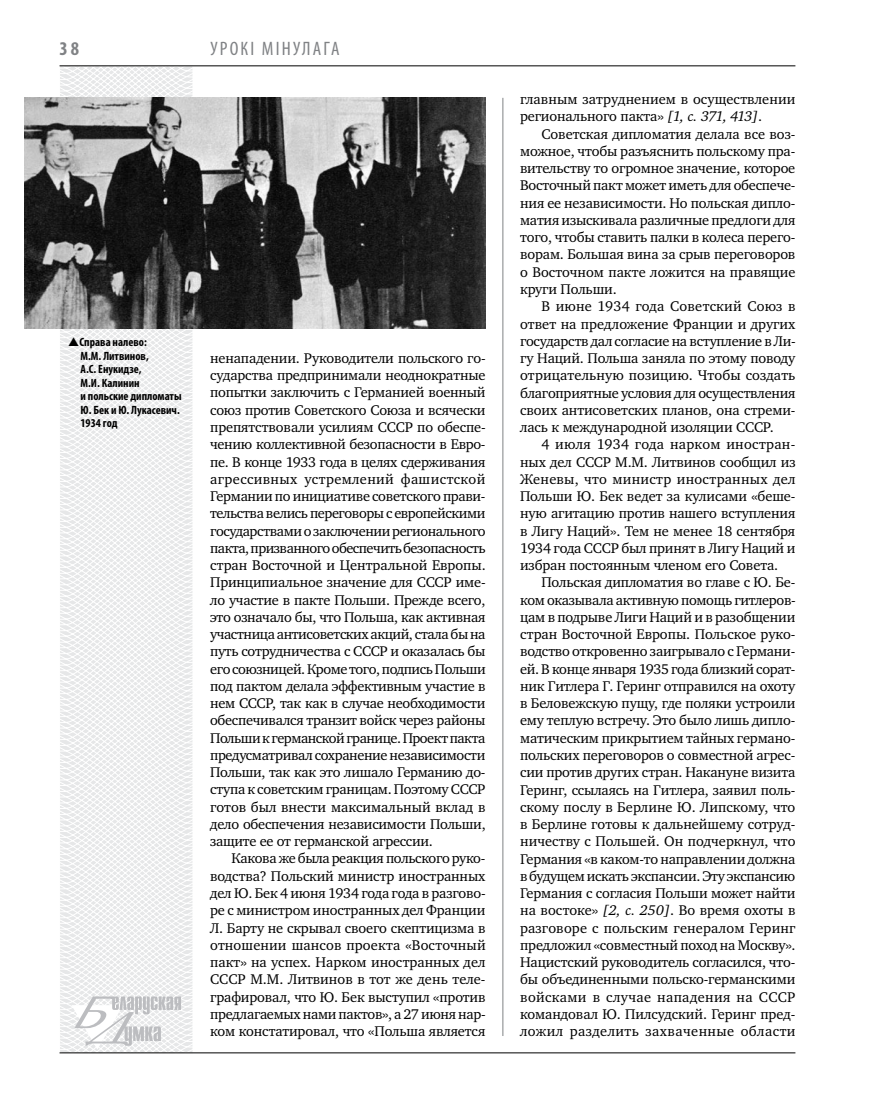
<style>
.page{position:relative;width:872px;height:1106px;background:#fff}
.page>*{position:absolute;margin:0;border:0;box-sizing:border-box;transform-origin:0 0}
.t1{font:condensed 19.5px "Myriad Pro";color:#808285}
.t2{font:700 condensed 19.5px "Myriad Pro";color:#808285}
.t3{font:14.4px/17.2px "Charter C";letter-spacing:-.01em;color:#000;text-align:justify}
.t4{font:700 condensed 12px/13.5px "Myriad Pro";color:#000}
.s1{font-style:italic}
</style>
<div class="page">
<svg style="left:24px;top:65px;width:227px;height:989px"></svg>
<hr style="left:502px;top:98px;width:1px;height:938px;background:#808285">
<hr style="left:60px;top:1052px;width:735px;height:1px;background:#000">
<svg style="left:71px;top:996px;width:110px;height:53px"></svg>
<hr style="left:60px;top:65px;width:735px;height:1px;background:#000">
<img style="left:24px;top:97px;width:461px;height:231px">
<svg style="left:69px;top:337px;width:10px;height:9px"></svg>
<h1 class="t2" style="left:60px;top:37px;width:21px">38</h1>
<h1 class="t1" style="left:210px;top:37px;width:11px">урок</h1>
<h1 class="t1" style="left:250px;top:37px;width:42px">і мінулага</h1>
<p class="t4" style="left:80px;top:335px;width:104px">Справа налево:<br>М.М. Литвинов,<br>А.С. Енукидзе,<br>М.И. Калинин<br>и польские дипломаты<br>Ю. Бек и Ю. Лукасевич.<br>1934 год</p>
<p class="t3" style="left:210px;top:349px;width:277px">ненападении. Руководители польского го&shy;сударства предпринимали неоднократные попытки заключить с Германией военный союз против Советского Союза и всячески препятствовали усилиям СССР по обеспе&shy;чению коллективной безопасности в Евро&shy;пе. В конце 1933 года в целях сдерживания агрессивных устремлений фашистской Германии по инициативе советского прави&shy;тельства велись переговоры с европейскими государствами о заключении регионального пакта, призванного обеспечить безопасность стран Восточной и Центральной Европы.<br>Принципиальное значение для СССР име&shy;ло участие в пакте Польши. Прежде всего, это означало бы, что Польша, как активная участница антисоветских акций, стала бы на путь сотрудничества с СССР и оказалась бы его союзницей. Кроме того, подпись Польши под пактом делала эффективным участие в нем СССР, так как в случае необходимости обеспечивался транзит войск через районы Польши к германской границе. Проект пакта предусматривал сохранение независимости Польши, так как это лишало Германию до&shy;ступа к советским границам. Поэтому СССР готов был внести максимальный вклад в дело обеспечения независимости Польши, защите ее от германской агрессии.</p>
<p class="t3" style="left:210px;top:850px;width:277px;text-indent:21px">Какова же была реакция польского руко&shy;водства? Польский министр иностранных дел Ю. Бек 4 июня 1934 года года в разгово&shy;ре с министром иностранных дел Франции Л. Барту не скрывал своего скептицизма в отношении шансов проекта «Восточный пакт» на успех. Нарком иностранных дел СССР М.М. Литвинов в тот же день теле&shy;графировал, что Ю. Бек выступил «против предлагаемых нами пактов», а 27 июня нар&shy;ком констатировал, что «Польша является</p>
<p class="t3" style="left:520px;top:91px;width:277px">главным затруднением в осуществлении регионального пакта» <span class="s1">[1, с. 371, 413]</span>.</p>
<p class="t3" style="left:520px;top:125px;width:277px;text-indent:21px">Советская дипломатия делала все воз&shy;можное, чтобы разъяснить польскому пра&shy;вительству то огромное значение, которое Восточный пакт может иметь для обеспече&shy;ния ее независимости. Но польская дипло&shy;матия изыскивала различные предлоги для того, чтобы ставить палки в колеса перего&shy;ворам. Большая вина за срыв переговоров о Восточном пакте ложится на правящие круги Польши.</p>
<p class="t3" style="left:520px;top:298px;width:277px;text-indent:21px">В июне 1934 года Советский Союз в ответ на предложение Франции и других государств дал согласие на вступление в Ли&shy;гу Наций. Польша заняла по этому поводу отрицательную позицию. Чтобы создать благоприятные условия для осуществления своих антисоветских планов, она стреми&shy;лась к международной изоляции СССР.</p>
<p class="t3" style="left:520px;top:436px;width:277px;text-indent:21px">4 июля 1934 года нарком иностран&shy;ных дел СССР М.М. Литвинов сообщил из Женевы, что министр иностранных дел Польши Ю. Бек ведет за кулисами «беше&shy;ную агитацию против нашего вступления в Лигу Наций». Тем не менее 18 сентября 1934 года СССР был принят в Лигу Наций и избран постоянным членом его Совета.</p>
<p class="t3" style="left:520px;top:574px;width:277px;text-indent:21px">Польская дипломатия во главе с Ю. Бе&shy;ком оказывала активную помощь гитлеров&shy;цам в подрыве Лиги Наций и в разобщении стран Восточной Европы. Польское руко&shy;водство откровенно заигрывало с Германи&shy;ей. В конце января 1935 года близкий сорат&shy;ник Гитлера Г. Геринг отправился на охоту в Беловежскую пущу, где поляки устроили ему теплую встречу. Это было лишь дипло&shy;матическим прикрытием тайных германо&shy;польских переговоров о совместной агрес&shy;сии против других стран. Накануне визита Геринг, ссылаясь на Гитлера, заявил поль&shy;скому послу в Берлине Ю. Липскому, что в Берлине готовы к дальнейшему сотруд&shy;ничеству с Польшей. Он подчеркнул, что Германия «в каком-то направлении должна в будущем искать экспансии. Эту экспансию Германия с согласия Польши может найти на востоке» <span class="s1">[2, с. 250]</span>. Во время охоты в разговоре с польским генералом Геринг предложил «совместный поход на Москву».<br>Нацистский руководитель согласился, что&shy;бы объединенными польско-германскими войсками в случае нападения на СССР командовал Ю. Пилсудский. Геринг пред&shy;ложил разделить захваченные области</p>
</div>
